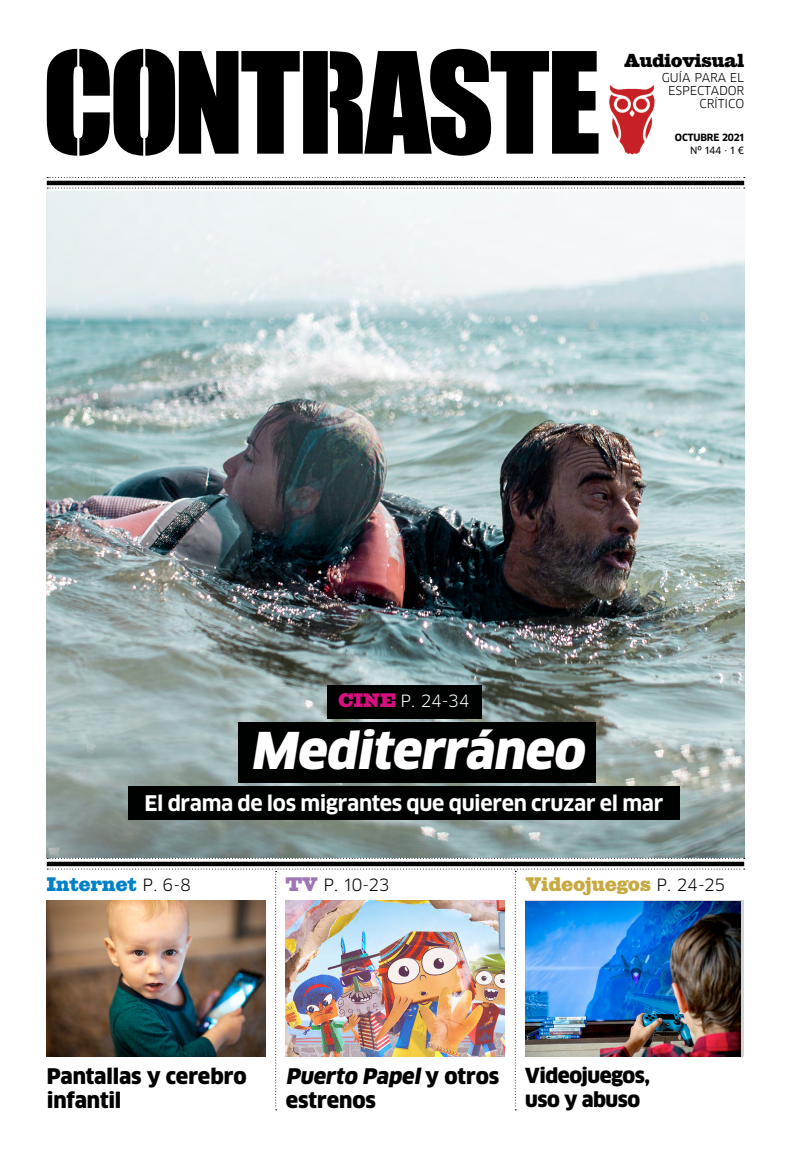
<style>
.page{position:relative;width:808px;height:1170px;background:#fff}
.page>*{position:absolute;margin:0;border:0;box-sizing:border-box;transform-origin:0 0}
.t1{font:italic 900 49.5px "Clan LF";color:#fff}
.t2{font:900 21px/24px "Clan LF";letter-spacing:-.005em;color:#000}
.t3{font:700 21px "Clan LF";letter-spacing:-.015em;color:#fff}
.t4{font:900 20.25px/24px "Clan LF";letter-spacing:-.025em;color:#000}
.t5{font:19.5px "Giza Five Five";letter-spacing:.01em;color:#c7a941}
.t6{font:19.5px "Giza Five Five";letter-spacing:.01em;color:#0081c6}
.t7{font:18.75px "Giza Five Five";color:#000}
.t8{font:16.5px "Clan LF";color:#fff}
.t9{font:16.5px "Clan LF";color:#000}
.t10{font:12px/12.8px "Clan LF";letter-spacing:-.015em;color:#000;text-align:right}
.t11{font:700 9.75px "Clan LF";letter-spacing:-.015em;color:#000}
.t12{font:9.75px "Clan LF News";color:#000}
.s1{font-family:"Giza Five Five";font-size:19.5px;color:#d80f81}
.s2{font-family:"Clan LF";font-size:16.5px;color:#000}
.s3{font-family:"Giza Five Five";font-size:19.5px;color:#9e76b4}
.s4{font-style:italic}
</style>
<div class="page">
<img style="left:47px;top:192px;width:697px;height:665px">
<svg style="left:47px;top:177px;width:698px;height:1px"></svg>
<hr style="left:47px;top:181px;width:697px;height:4px;background:#000">
<svg style="left:47px;top:188px;width:698px;height:1px"></svg>
<img style="left:609px;top:86px;width:46px;height:69px">
<svg style="left:47px;top:49px;width:551px;height:107px"></svg>
<svg style="left:47px;top:858px;width:698px;height:1px"></svg>
<div style="left:47px;top:861px;width:697px;height:5px;background:#000"></div>
<img style="left:47px;top:868px;width:698px;height:242px">
<div style="left:327px;top:685px;width:154px;height:34px;background:#000101"></div>
<div style="left:238px;top:722px;width:357px;height:60px;background:#000101"></div>
<div style="left:128px;top:786px;width:551px;height:33px;background:#000101"></div>
<p class="t7" style="left:624px;top:49px;width:121px">Audiovisual</p>
<p class="t10" style="left:662px;top:72px;width:84px">GUÍA PARA EL<br>ESPECTADOR<br>CRÍTICO</p>
<p class="t11" style="left:675px;top:131px;width:71px">OCTUBRE 2021</p>
<p class="t12" style="left:690px;top:145px;width:56px">Nº 144 · 1 €</p>
<p class="t8" style="left:338px;top:691px;width:132px"><span class="s1">CINE</span> P. 24-34</p>
<h1 class="t1" style="left:251px;top:720px;width:345px">Mediterráneo</h1>
<p class="t3" style="left:145px;top:790px;width:520px">El drama de los migrantes que quieren cruzar el mar</p>
<p class="t6" style="left:47px;top:871px;width:145px">Internet <span class="s2">P . 6-8</span></p>
<p class="t9" style="left:286px;top:874px;width:105px"><span class="s3">TV</span> P. 10-23</p>
<p class="t5" style="left:526px;top:871px;width:200px">Videojuegos <span class="s2">P . 24-25</span></p>
<p class="t2" style="left:47px;top:1064px;width:201px">Pantallas y cerebro infantil</p>
<p class="t4" style="left:525px;top:1063px;width:126px">Videojuegos, uso y abuso</p>
<p class="t2" style="left:286px;top:1064px;width:215px"><span class="s4">Puerto Papel</span>y o t r o s estrenos</p>
</div>
